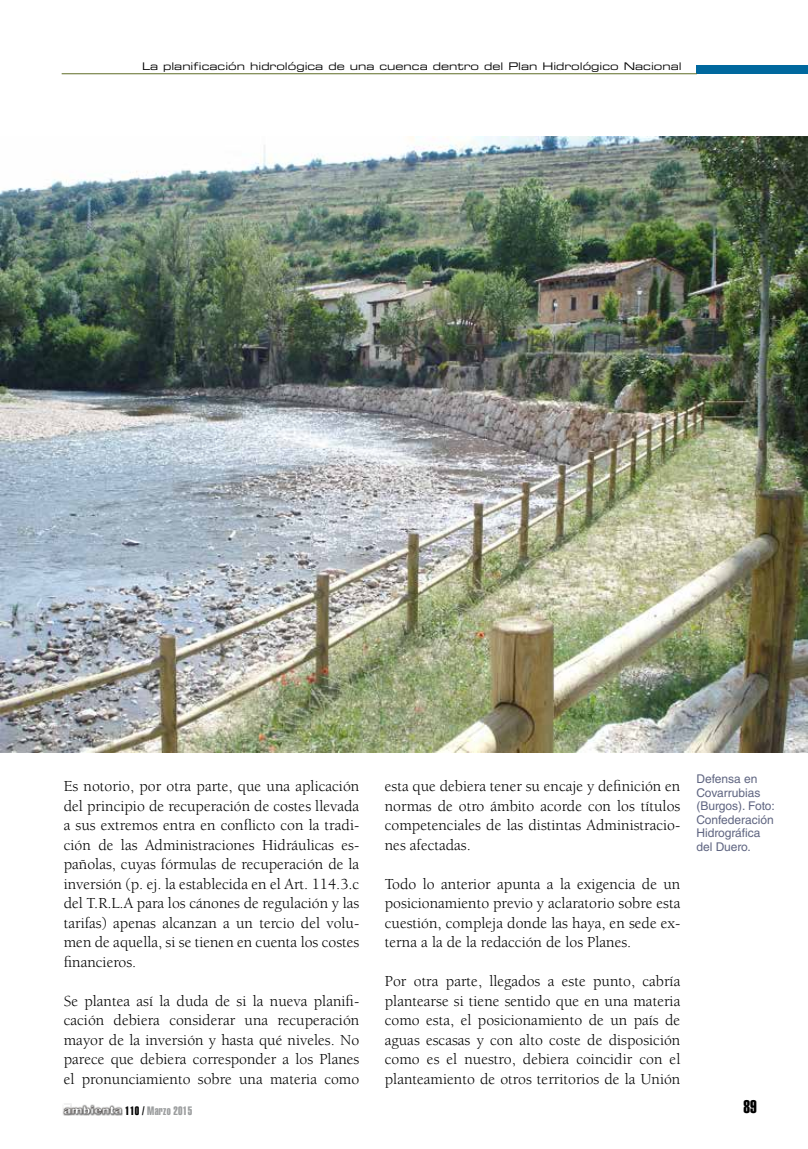
<style>
.page{position:relative;width:808px;height:1149px;background:#fff}
.page>*{position:absolute;margin:0;border:0;box-sizing:border-box;transform-origin:0 0}
.t1{font:18px "Helvetica LT Std Extra Comp";color:#000}
.t2{font:15.75px/19.5px "Berkeley Std";color:#000;text-align:justify}
.t3{font:12px/13.5px "Helvetica LT Std";color:#5f6581}
.t4{font:12px "Helvetica LT Std Extra Comp";letter-spacing:.025em;color:#9c9e9f}
.t5{font:10.5px "Eurostile LT Std Ex 2";color:#000}
.s1{color:#000}
</style>
<div class="page">
<div style="left:696px;top:65px;width:112px;height:9px;background:#00689e"></div>
<hr style="left:62px;top:73px;width:635px;height:1px;background:#5f6d27">
<img style="left:62px;top:1103px;width:61px;height:13px">
<img style="left:0;top:136px;width:808px;height:616px">
<p class="t5" style="left:142px;top:59px;width:541px">La planificación hidrológica de una cuenca dentro del Plan Hidrológico Nacional</p>
<p class="t2" style="left:64px;top:776px;width:297px">Es notorio, por otra parte, que una aplicación del principio de recuperación de costes llevada a sus extremos entra en conflicto con la tradi&shy;ción de las Administraciones Hidráulicas es&shy;pañolas, cuyas fórmulas de recuperación de la inversión (p. ej. la establecida en el Art. 114.3.c del T.R.L.A para los cánones de regulación y las tarifas) apenas alcanzan a un tercio del volu&shy;men de aquella, si se tienen en cuenta los costes financieros.</p>
<p class="t2" style="left:64px;top:991px;width:297px">Se plantea así la duda de si la nueva planifi&shy;cación debiera considerar una recuperación mayor de la inversión y hasta qué niveles. No parece que debiera corresponder a los Planes el pronunciamiento sobre una materia como</p>
<p class="t2" style="left:385px;top:776px;width:297px">esta que debiera tener su encaje y definición en normas de otro ámbito acorde con los títulos competenciales de las distintas Administracio&shy;nes afectadas.</p>
<p class="t2" style="left:385px;top:874px;width:297px">Todo lo anterior apunta a la exigencia de un posicionamiento previo y aclaratorio sobre esta cuestión, compleja donde las haya, en sede ex&shy;terna a la de la redacción de los Planes.</p>
<p class="t2" style="left:385px;top:971px;width:297px">Por otra parte, llegados a este punto, cabría plantearse si tiene sentido que en una materia como esta, el posicionamiento de un país de aguas escasas y con alto coste de disposición como es el nuestro, debiera coincidir con el planteamiento de otros territorios de la Unión</p>
<p class="t3" style="left:696px;top:771px;width:80px">Defensa en<br>Covarrubias (Burgos). Foto:<br>Confederación<br>Hidrográfica del Duero.</p>
<p class="t4" style="left:125px;top:1103px;width:68px"><span class="s1">110 /</span> Marzo 2015</p>
<p class="t1" style="left:744px;top:1095px;width:15px">89</p>
</div>
